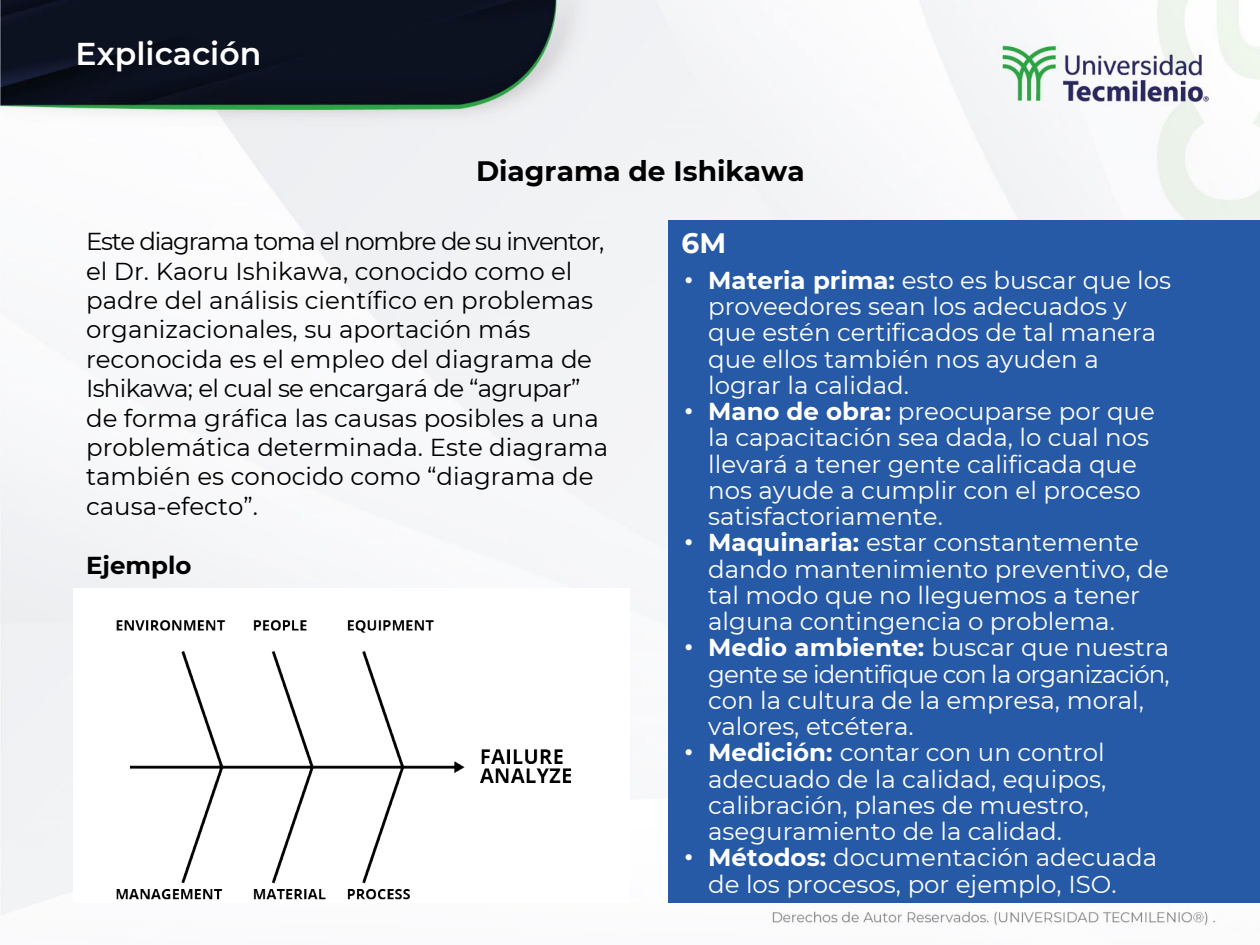
<style>
.page{position:relative;width:1260px;height:945px;background:#fff}
.page>*{position:absolute;margin:0;border:0;box-sizing:border-box;transform-origin:0 0}
.t1{font:600 31.5px "Montserrat";color:#fff}
.t2{font:700 28px "Montserrat";color:#000}
.t3{font:700 28px "Montserrat";color:#fff}
.t4{font:24.5px/26.2px "Montserrat";color:#fff}
.t5{font:24.5px/29.4px "Montserrat";color:#000}
.t6{font:700 24.5px "Montserrat";color:#000}
.s1{font-family:"Arial"}
.s2{font-weight:700}
</style>
<div class="page">
<img style="left:0;top:0;width:1260px;height:926px">
<div style="left:74px;top:588px;width:556px;height:315px;background:#fff"></div>
<div style="left:669px;top:220px;width:591px;height:683px;background:#265aa6"></div>
<img style="left:115px;top:620px;width:459px;height:295px">
<p class="t1" style="left:76px;top:32px;width:187px">Explicación</p>
<h1 class="t2" style="left:476px;top:151px;width:330px">Diagrama de Ishikawa</h1>
<h1 class="t5" style="left:86px;top:226px;width:524px">Este diagrama toma el nombre de su inventor, el Dr. Kaoru Ishikawa, conocido como el padre del análisis científico en problemas organizacionales, su aportación más reconocida es el empleo del diagrama de Ishikawa; el cual se encargará de “agrupar” de forma gráfica las causas posibles a una problemática determinada. Este diagrama también es conocido como “diagrama de causa-efecto”.</h1>
<h1 class="t6" style="left:86px;top:547px;width:107px">Ejemplo</h1>
<p class="t3" style="left:682px;top:223px;width:46px">6M</p>
<p class="t4" style="left:708px;top:266px;width:464px;text-indent:-24px"><span class="s1">•</span> <span class="s2">Materia prima:</span> esto es buscar que los proveedores sean los adecuados y que estén certificados de tal manera que ellos también nos ayuden a lograr la calidad.</p>
<p class="t4" style="left:708px;top:398px;width:448px;text-indent:-24px"><span class="s1">•</span> <span class="s2">Mano de obra:</span> preocuparse por que la capacitación sea dada, lo cual nos llevará a tener gente calificada que nos ayude a cumplir con el proceso satisfactoriamente.</p>
<p class="t4" style="left:708px;top:529px;width:462px;text-indent:-24px"><span class="s1">•</span> <span class="s2">Maquinaria:</span> estar constantemente dando mantenimiento preventivo, de tal modo que no lleguemos a tener alguna contingencia o problema.</p>
<p class="t4" style="left:708px;top:634px;width:463px;text-indent:-24px"><span class="s1">•</span> <span class="s2">Medio ambiente:</span> buscar que nuestra gente se identifique con la organización, con la cultura de la empresa, moral, valores, etcétera.</p>
<p class="t4" style="left:708px;top:739px;width:400px;text-indent:-24px"><span class="s1">•</span> <span class="s2">Medición:</span> contar con un control adecuado de la calidad, equipos, calibración, planes de muestro, aseguramiento de la calidad.</p>
<p class="t4" style="left:708px;top:844px;width:450px;text-indent:-24px"><span class="s1">•</span> <span class="s2">Métodos:</span> documentación adecuada de los procesos, por ejemplo, ISO.</p>
</div>
